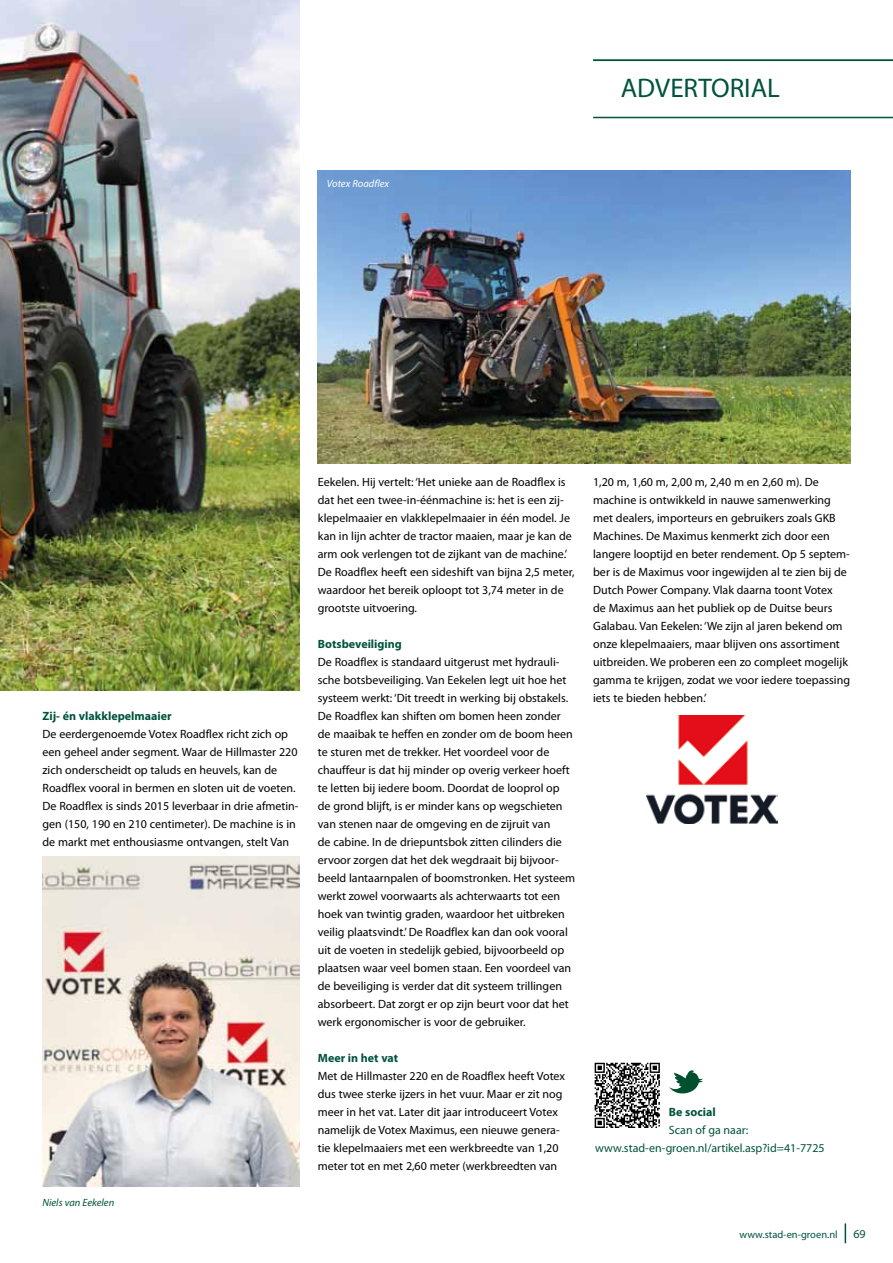
<style>
.page{position:relative;width:893px;height:1263px;background:#fff}
.page>*{position:absolute;margin:0;border:0;box-sizing:border-box;transform-origin:0 0}
.t1{font:27px "Myriad Pro";color:#00533d}
.t2{font:12px/18px "Myriad Pro";color:#000}
.t3{font:12px/18px "Myriad Pro";color:#00533d;text-align:center}
.t4{font:700 12px "Myriad Pro";color:#00533d}
.t5{font:10.5px "Myriad Pro";color:#00533d}
.t6{font:italic 10.5px "Myriad Pro";color:#00533d}
.t7{font:italic 10.5px "Myriad Pro";color:#fff}
</style>
<div class="page">
<svg style="left:845px;top:1223px;width:1px;height:20px"></svg>
<img style="left:43px;top:857px;width:257px;height:329px">
<img style="left:0;top:0;width:300px;height:690px">
<img style="left:318px;top:170px;width:532px;height:293px">
<img style="left:646px;top:716px;width:132px;height:107px">
<hr style="left:593px;top:117px;width:300px;height:1px;background:#00533d">
<hr style="left:593px;top:60px;width:300px;height:1px;background:#00533d">
<svg style="left:595px;top:1063px;width:65px;height:65px"></svg>
<svg style="left:669px;top:1070px;width:34px;height:23px"></svg>
<p class="t7" style="left:327px;top:177px;width:64px">Votex Roadflex</p>
<h1 class="t1" style="left:621px;top:71px;width:161px">ADVERTORIAL</h1>
<p class="t4" style="left:43px;top:708px;width:131px">Zij- én vlakklepelmaaier</p>
<p class="t2" style="left:43px;top:725px;width:258px">De eerdergenoemde Votex Roadflex richt zich op een geheel ander segment. Waar de Hillmaster 220 zich onderscheidt op taluds en heuvels, kan de Roadflex vooral in bermen en sloten uit de voeten.<br>De Roadflex is sinds 2015 leverbaar in drie afmetin&shy;gen (150, 190 en 210 centimeter). De machine is in de markt met enthousiasme ontvangen, stelt Van</p>
<p class="t6" style="left:43px;top:1196px;width:73px">Niels van Eekelen</p>
<p class="t2" style="left:318px;top:473px;width:258px">Eekelen. Hij vertelt: ‘Het unieke aan de Roadflex is dat het een twee-in-éénmachine is: het is een zij&shy;klepelmaaier en vlakklepelmaaier in één model. Je kan in lijn achter de tractor maaien, maar je kan de arm ook verlengen tot de zijkant van de machine.’ De Roadflex heeft een sideshift van bijna 2,5 meter, waardoor het bereik oploopt tot 3,74 meter in de grootste uitvoering.</p>
<p class="t4" style="left:318px;top:636px;width:86px">Botsbeveiliging</p>
<p class="t2" style="left:318px;top:653px;width:259px">De Roadflex is standaard uitgerust met hydrauli&shy;sche botsbeveiliging. Van Eekelen legt uit hoe het systeem werkt: ‘Dit treedt in werking bij obstakels.<br>De Roadflex kan shiften om bomen heen zonder de maaibak te heffen en zonder om de boom heen te sturen met de trekker. Het voordeel voor de chauffeur is dat hij minder op overig verkeer hoeft te letten bij iedere boom. Doordat de looprol op de grond blijft, is er minder kans op wegschieten van stenen naar de omgeving en de zijruit van<br>de cabine. In de driepuntsbok zitten cilinders die ervoor zorgen dat het dek wegdraait bij bijvoor&shy;beeld lantaarnpalen of boomstronken. Het systeem werkt zowel voorwaarts als achterwaarts tot een hoek van twintig graden, waardoor het uitbreken veilig plaatsvindt.’ De Roadflex kan dan ook vooral uit de voeten in stedelijk gebied, bijvoorbeeld op plaatsen waar veel bomen staan. Een voordeel van de beveiliging is verder dat dit systeem trillingen absorbeert. Dat zorgt er op zijn beurt voor dat het werk ergonomischer is voor de gebruiker.</p>
<p class="t4" style="left:318px;top:1050px;width:82px">Meer in het vat</p>
<p class="t2" style="left:318px;top:1067px;width:249px">Met de Hillmaster 220 en de Roadflex heeft Votex dus twee sterke ijzers in het vuur. Maar er zit nog meer in het vat. Later dit jaar introduceert Votex namelijk de Votex Maximus, een nieuwe genera&shy;tie klepelmaaiers met een werkbreedte van 1,20 meter tot en met 2,60 meter (werkbreedten van</p>
<p class="t2" style="left:593px;top:473px;width:258px">1,20 m, 1,60 m, 2,00 m, 2,40 m en 2,60 m). De machine is ontwikkeld in nauwe samenwerking met dealers, importeurs en gebruikers zoals GKB Machines. De Maximus kenmerkt zich door een langere looptijd en beter rendement. Op 5 septem&shy;ber is de Maximus voor ingewijden al te zien bij de Dutch Power Company. Vlak daarna toont Votex<br>de Maximus aan het publiek op de Duitse beurs Galabau. Van Eekelen: ‘We zijn al jaren bekend om onze klepelmaaiers, maar blijven ons assortiment uitbreiden. We proberen een zo compleet mogelijk gamma te krijgen, zodat we voor iedere toepassing iets te bieden hebben.’</p>
<p class="t4" style="left:669px;top:1104px;width:48px">Be social</p>
<p class="t3" style="left:595px;top:1121px;width:231px">Scan of ga naar: www.stad-en-groen.nl/artikel.asp?id=41-7725</p>
<p class="t5" style="left:739px;top:1228px;width:100px">www.stad-en-groen.nl</p>
<p class="t3" style="left:853px;top:1224px;width:14px">69</p>
</div>
